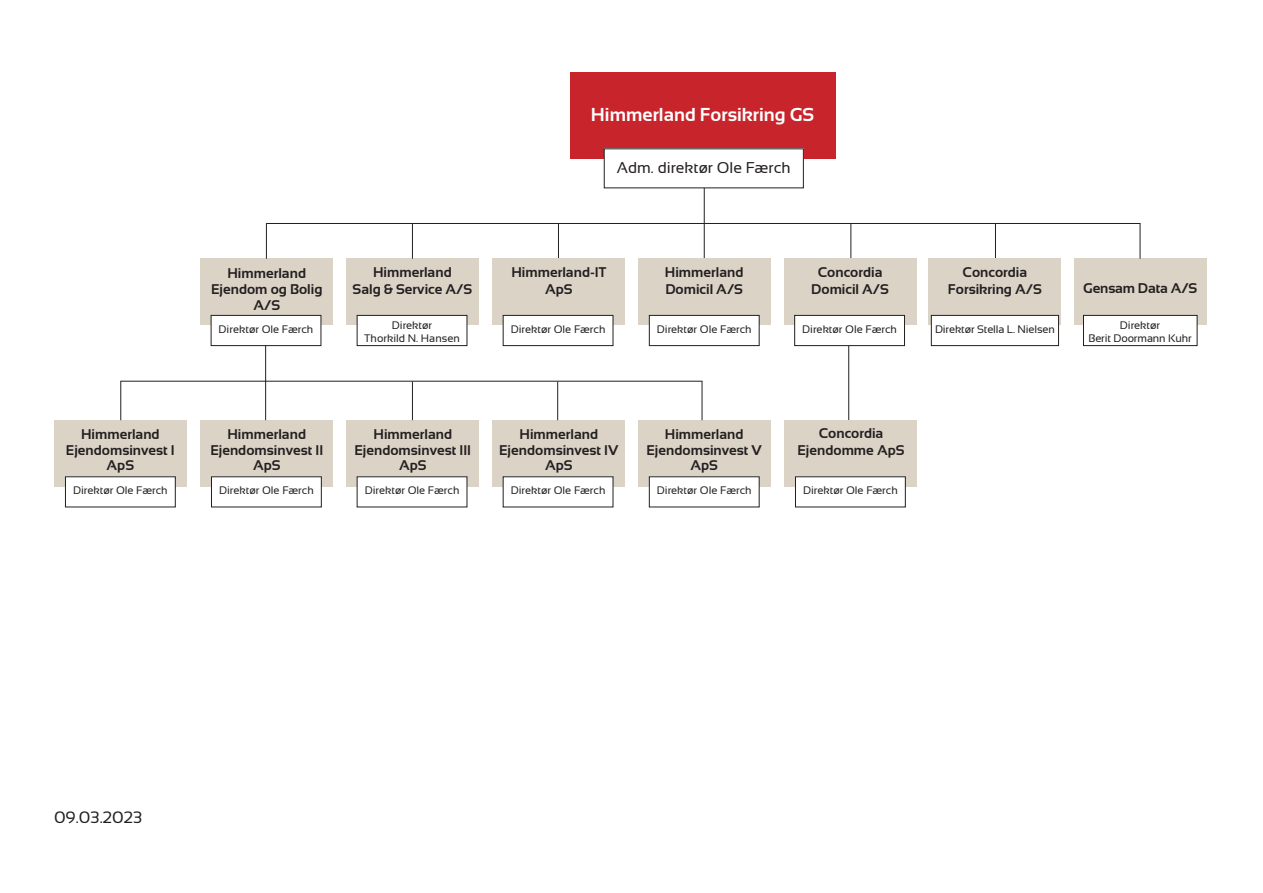
<style>
.page{position:relative;width:1263px;height:893px;background:#fff}
.page>*{position:absolute;margin:0;border:0;box-sizing:border-box;transform-origin:0 0}
.t1{font:700 18.75px "Sansation";color:#fff}
.t2{font:16.5px "Sansation";color:#231f20}
.t3{font:15.6px "Sansation";color:#231f20}
.t4{font:700 14.1px/15.6px "Sansation";color:#231f20;text-align:center}
.t5{font:10.95px/13px "Sansation";color:#231f20;text-align:center}
</style>
<div class="page">
<hr style="left:850px;top:223px;width:1px;height:38px;background:#231f20">
<hr style="left:558px;top:223px;width:1px;height:36px;background:#231f20">
<hr style="left:704px;top:187px;width:1px;height:74px;background:#231f20">
<div style="left:570px;top:72px;width:265px;height:87px;background:#c8242b"></div>
<div style="left:604px;top:149px;width:199px;height:39px;background:#fff"></div>
<div style="left:54px;top:420px;width:133px;height:67px;background:#dad3c6"></div>
<div style="left:200px;top:420px;width:133px;height:67px;background:#dad3c6"></div>
<div style="left:346px;top:420px;width:133px;height:67px;background:#dad3c6"></div>
<div style="left:492px;top:420px;width:133px;height:67px;background:#dad3c6"></div>
<div style="left:638px;top:420px;width:133px;height:67px;background:#dad3c6"></div>
<div style="left:638px;top:259px;width:133px;height:66px;background:#dad3c6"></div>
<div style="left:784px;top:259px;width:132px;height:66px;background:#dad3c6"></div>
<div style="left:492px;top:259px;width:133px;height:66px;background:#dad3c6"></div>
<div style="left:346px;top:259px;width:133px;height:66px;background:#dad3c6"></div>
<div style="left:200px;top:259px;width:133px;height:66px;background:#dad3c6"></div>
<hr style="left:266px;top:223px;width:874px;height:1px;background:#231f20">
<hr style="left:266px;top:223px;width:1px;height:36px;background:#231f20">
<hr style="left:412px;top:223px;width:1px;height:36px;background:#231f20">
<hr style="left:265px;top:346px;width:1px;height:74px;background:#231f20">
<hr style="left:120px;top:381px;width:582px;height:1px;background:#231f20">
<hr style="left:557px;top:382px;width:1px;height:38px;background:#231f20">
<hr style="left:412px;top:382px;width:1px;height:38px;background:#231f20">
<hr style="left:702px;top:381px;width:1px;height:39px;background:#231f20">
<hr style="left:120px;top:381px;width:1px;height:39px;background:#231f20">
<div style="left:649px;top:315px;width:110px;height:31px;background:#fff"></div>
<div style="left:649px;top:315px;width:110px;height:31px;border:1px solid #231f20"></div>
<div style="left:503px;top:315px;width:110px;height:31px;background:#fff"></div>
<div style="left:503px;top:315px;width:110px;height:31px;border:1px solid #231f20"></div>
<div style="left:357px;top:315px;width:110px;height:31px;background:#fff"></div>
<div style="left:357px;top:315px;width:110px;height:31px;border:1px solid #231f20"></div>
<div style="left:211px;top:315px;width:110px;height:31px;background:#fff"></div>
<div style="left:211px;top:315px;width:110px;height:31px;border:1px solid #231f20"></div>
<div style="left:211px;top:477px;width:110px;height:30px;background:#fff"></div>
<div style="left:357px;top:477px;width:110px;height:30px;background:#fff"></div>
<div style="left:503px;top:477px;width:110px;height:30px;background:#fff"></div>
<div style="left:65px;top:477px;width:110px;height:30px;background:#fff"></div>
<div style="left:649px;top:477px;width:110px;height:30px;background:#fff"></div>
<hr style="left:995px;top:223px;width:1px;height:36px;background:#231f20">
<div style="left:928px;top:259px;width:133px;height:66px;background:#dad3c6"></div>
<hr style="left:848px;top:344px;width:1px;height:76px;background:#231f20">
<div style="left:784px;top:420px;width:133px;height:67px;background:#dad3c6"></div>
<div style="left:1074px;top:259px;width:132px;height:66px;background:#dad3c6"></div>
<div style="left:1083px;top:315px;width:114px;height:31px;background:#fff"></div>
<div style="left:1083px;top:315px;width:114px;height:31px;border:1px solid #231f20"></div>
<hr style="left:1140px;top:223px;width:1px;height:36px;background:#231f20">
<div style="left:931px;top:315px;width:127px;height:31px;background:#fff"></div>
<div style="left:931px;top:315px;width:128px;height:31px;border:1px solid #231f20"></div>
<div style="left:795px;top:315px;width:109px;height:31px;background:#fff"></div>
<div style="left:794px;top:315px;width:111px;height:31px;border:1px solid #231f20"></div>
<div style="left:795px;top:477px;width:110px;height:30px;background:#fff"></div>
<p class="t1" style="left:591px;top:104px;width:225px">Himmerland Forsikring GS</p>
<p class="t3" style="left:617px;top:159px;width:175px">Adm. direktør Ole Færch</p>
<p class="t4" style="left:227px;top:266px;width:80px">Himmerland</p>
<p class="t4" style="left:211px;top:281px;width:113px">Ejendom og Bolig<br>A/S</p>
<p class="t5" style="left:219px;top:323px;width:96px">Direktør Ole Færch</p>
<p class="t4" style="left:373px;top:264px;width:80px">Himmerland</p>
<p class="t4" style="left:353px;top:281px;width:121px">Salg &amp; Service A/S</p>
<p class="t5" style="left:364px;top:318px;width:97px">Direktør<br>Thorkild N. Hansen</p>
<p class="t4" style="left:511px;top:263px;width:96px;line-height:16.8px">Himmerland-IT<br>ApS</p>
<p class="t4" style="left:811px;top:263px;width:79px;line-height:16.8px">Concordia<br>Domicil A/S</p>
<p class="t4" style="left:665px;top:264px;width:80px">Himmerland</p>
<p class="t4" style="left:665px;top:281px;width:79px">Domicil A/S</p>
<p class="t4" style="left:948px;top:263px;width:96px;line-height:16.8px">Concordia<br>Forsikring A/S</p>
<p class="t5" style="left:511px;top:323px;width:96px">Direktør Ole Færch</p>
<p class="t5" style="left:657px;top:323px;width:96px">Direktør Ole Færch</p>
<p class="t5" style="left:802px;top:323px;width:96px">Direktør Ole Færch</p>
<p class="t5" style="left:935px;top:323px;width:121px">Direktør Stella L. Nielsen</p>
<p class="t4" style="left:1083px;top:281px;width:115px">Gensam Data A/S</p>
<p class="t5" style="left:1088px;top:318px;width:105px">Direktør<br>Berit Doormann Kuhr</p>
<p class="t4" style="left:81px;top:426px;width:80px">Himmerland</p>
<p class="t4" style="left:66px;top:442px;width:110px">Ejendomsinvest I<br>ApS</p>
<p class="t4" style="left:227px;top:426px;width:80px">Himmerland</p>
<p class="t4" style="left:210px;top:442px;width:114px">Ejendomsinvest II<br>ApS</p>
<p class="t4" style="left:373px;top:426px;width:80px">Himmerland</p>
<p class="t4" style="left:354px;top:442px;width:118px">Ejendomsinvest III<br>ApS</p>
<p class="t4" style="left:519px;top:426px;width:80px">Himmerland</p>
<p class="t4" style="left:499px;top:442px;width:121px">Ejendomsinvest IV<br>ApS</p>
<p class="t4" style="left:665px;top:426px;width:80px">Himmerland</p>
<p class="t4" style="left:646px;top:442px;width:117px">Ejendomsinvest V<br>ApS</p>
<p class="t5" style="left:73px;top:484px;width:96px">Direktør Ole Færch</p>
<p class="t5" style="left:219px;top:484px;width:96px">Direktør Ole Færch</p>
<p class="t5" style="left:365px;top:484px;width:96px">Direktør Ole Færch</p>
<p class="t5" style="left:511px;top:484px;width:96px">Direktør Ole Færch</p>
<p class="t5" style="left:657px;top:484px;width:96px">Direktør Ole Færch</p>
<p class="t4" style="left:797px;top:425px;width:109px;line-height:16.8px">Concordia<br>Ejendomme ApS</p>
<p class="t5" style="left:803px;top:484px;width:96px">Direktør Ole Færch</p>
<p class="t2" style="left:54px;top:808px;width:90px">09.03.2023</p>
</div>
